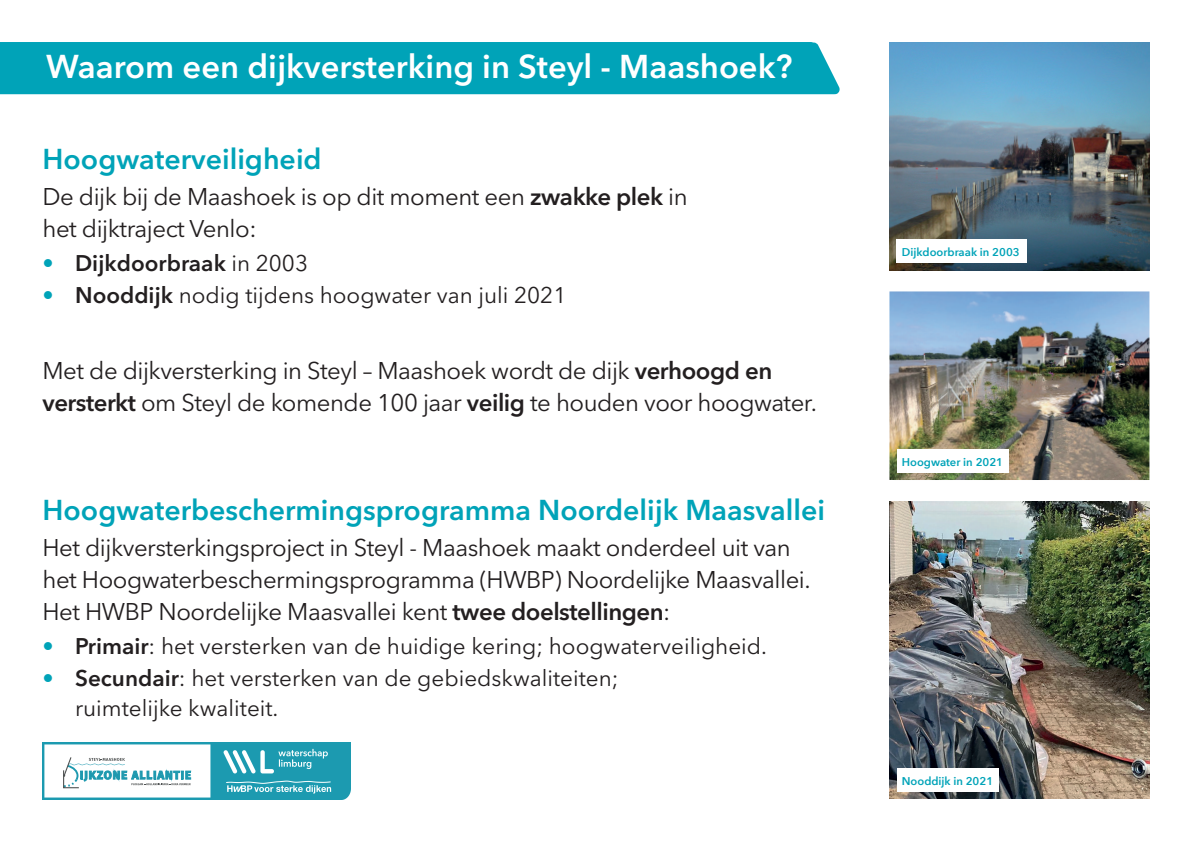
<style>
.page{position:relative;width:1192px;height:842px;background:#fff}
.page>*{position:absolute;margin:0;border:0;box-sizing:border-box;transform-origin:0 0}
.H1__titel_in_balk{font:600 32.75px "Avenir Next LT Pro";color:#fff}
.t1{font:600 28.5px "Avenir Next LT Pro";color:#00a3b8}
.t2{font:24px/32px "Avenir Next LT Pro";letter-spacing:-.02em;color:#231f20}
.t3{font:22.5px/30px "Avenir Next LT Pro";color:#231f20}
.t4{font:600 22.5px "Avenir Next LT Pro";color:#231f20}
.t5{font:600 11.25px "Avenir Next";color:#00a3b8}
.s1{font-weight:600}
.s2{color:#00a3b8}
.s3{font-weight:400}
.s4{font-weight:600;color:#00a3b8}
</style>
<div class="page">
<img style="left:889px;top:42px;width:260px;height:228px">
<div style="left:897px;top:240px;width:130px;height:23px;background:#fff"></div>
<img style="left:889px;top:291px;width:260px;height:189px">
<div style="left:897px;top:449px;width:111px;height:24px;background:#fff"></div>
<img style="left:889px;top:501px;width:260px;height:298px">
<div style="left:897px;top:768px;width:102px;height:24px;background:#fff"></div>
<img style="left:43px;top:743px;width:307px;height:56px">
<div style="left:50px;top:751px;width:140px;height:37px;background:#fff"></div>
<svg style="left:63px;top:756px;width:128px;height:33px"></svg>
<div style="left:0;top:43px;width:840px;height:51px;background:#00a3b8"></div>
<p class="H1__titel_in_balk" style="left:46px;top:46px;width:748px">Waarom een dijkversterking in Steyl - Maashoek?</p>
<p class="t1" style="left:43px;top:141px;width:281px">Hoogwaterveiligheid</p>
<p class="t2" style="left:43px;top:180px;width:647px">De dijk bij de Maashoek is op dit moment een <span class="s1">zwakke plek</span> in het dijktraject Venlo:</p>
<p class="t4" style="left:43px;top:249px;width:267px"><span class="s2">•</span> Dijkdoorbraak <span class="s3">in 2003</span></p>
<p class="t3" style="left:43px;top:280px;width:525px"><span class="s4">•</span> <span class="s1">Nooddijk</span> nodig tijdens hoogwater van juli 2021</p>
<p class="t2" style="left:43px;top:354px;width:776px">Met de dijkversterking in Steyl – Maashoek wordt de dijk <span class="s1">verhoogd en versterkt</span> om Steyl de komende 100 jaar <span class="s1">veilig</span> te houden voor hoogwater.</p>
<p class="t1" style="left:43px;top:492px;width:784px">Hoogwaterbeschermingsprogramma Noordelijk Maasvallei</p>
<p class="t2" style="left:43px;top:532px;width:770px">Het dijkversterkingsproject in Steyl - Maashoek maakt onderdeel uit van het Hoogwaterbeschermingsprogramma (HWBP) Noordelijke Maasvallei.<br>Het HWBP Noordelijke Maasvallei kent <span class="s1">twee doelstellingen</span>:</p>
<p class="t3" style="left:43px;top:631px;width:726px"><span class="s4">•</span> <span class="s1">Primair</span>: het versterken van de huidige kering; hoogwaterveiligheid.</p>
<p class="t3" style="left:75px;top:664px;width:545px;text-indent:-33px"><span class="s4">•</span> <span class="s1">Secundair</span>: het versterken van de gebiedskwaliteiten; ruimtelijke kwaliteit.</p>
<p class="t5" style="left:902px;top:243px;width:119px">Dijkdoorbraak in 2003</p>
<p class="t5" style="left:902px;top:452px;width:103px">Hoogwater in 2021</p>
<p class="t5" style="left:902px;top:771px;width:93px">Nooddijk in 2021</p>
</div>
